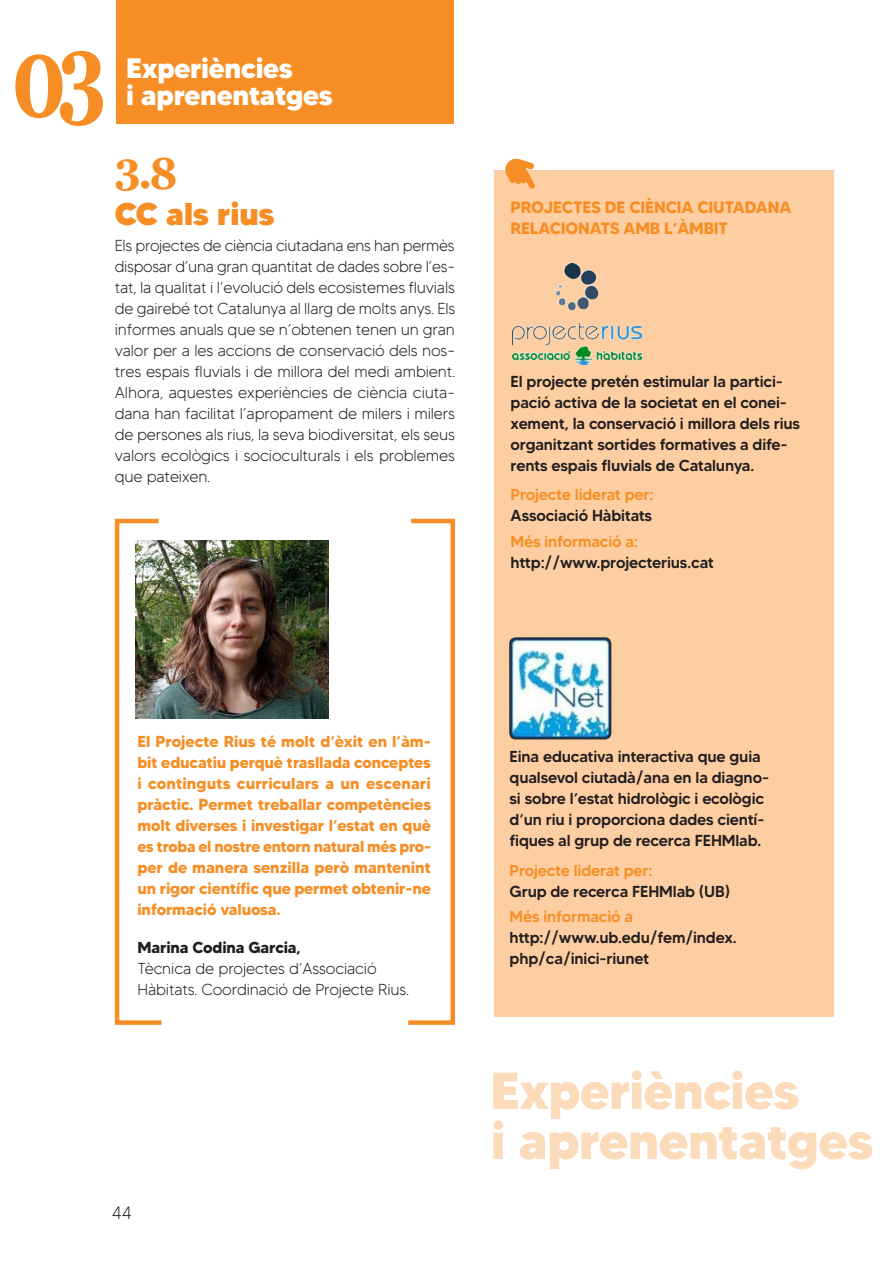
<style>
.page{position:relative;width:893px;height:1263px;background:#fff}
.page>*{position:absolute;margin:0;border:0;box-sizing:border-box;transform-origin:0 0}
.t1{font:700 114.3px "Georgia";color:#f68e25;scale:.69 1}
._3__1{font:700 43.5px "Georgia";color:#f68e25;scale:.96 1}
._3__1-2{font:900 31.5px "MADETOMMY";color:#f68e25}
.t2{font:800 28.05px "MADETOMMY";letter-spacing:-.01em;color:#fff}
.t3{font:300 17.7px "MADETOMMY";color:#231f20;scale:.94 1}
.text_natura_booo{font:700 16.5px/21px "MADETOMMY";letter-spacing:-.01em;color:#f68e25}
.text_natura_booo-2{font:300 15.9px/21px "MADETOMMY";letter-spacing:-.01em;color:#231f20;text-align:justify}
.text_natura_booo-3{font:500 15.9px/21px "MADETOMMY";letter-spacing:-.01em;color:#231f20}
.text_testimonis{font:700 15.9px/21px "MADETOMMY";letter-spacing:-.01em;color:#f68e25;text-align:justify}
.text_natura_booo-4{font:500 15.9px/21px "MADETOMMY";letter-spacing:-.01em;color:#f68e25}
.s1{font-size:104.1px}
.s2{font-size:44.85px}
.s3{color:#231f20}
.s4{color:#f68e25}
.s5{font-weight:700}
</style>
<div class="page">
<div style="left:116px;top:0;width:338px;height:124px;background:#f68e25"></div>
<div style="left:494px;top:170px;width:339px;height:846px;background:#fdcea1"></div>
<svg style="left:505px;top:158px;width:30px;height:31px"></svg>
<svg style="left:493px;top:1070px;width:379px;height:99px"></svg>
<img style="left:512px;top:263px;width:129px;height:101px">
<img style="left:510px;top:638px;width:100px;height:100px">
<div style="left:509px;top:637px;width:102px;height:102px;border:2px solid #213342;border-radius:5px"></div>
<img style="left:166px;top:541px;width:163px;height:178px">
<svg style="left:114px;top:518px;width:52px;height:507px"></svg>
<svg style="left:408px;top:518px;width:47px;height:507px"></svg>
<h1 class="t1" style="left:11px;top:-9px;width:140px">0<span class="s1">3</span></h1>
<h3 class="t2" style="left:126px;top:50px;width:168px">Experiències</h3>
<h3 class="t2" style="left:126px;top:77px;width:208px">i aprenentatges</h3>
<p class="_3__1" style="left:115px;top:138px;width:67px">3.<span class="s2">8</span></p>
<p class="_3__1-2" style="left:115px;top:194px;width:161px">CC als rius</p>
<p class="text_natura_booo-2" style="left:115px;top:234px;width:342px">Els projectes de ciència ciutadana ens han permès disposar d’una gran quantitat de dades sobre l’es&shy;tat, la qualitat i l’evolució dels ecosistemes fluvials de gairebé tot Catalunya al llarg de molts anys. Els informes anuals que se n’obtenen tenen un gran valor per a les accions de conservació dels nos&shy;tres espais fluvials i de millora del medi ambient.<br>Alhora, aquestes experiències de ciència ciuta&shy;dana han facilitat l’apropament de milers i milers de persones als rius, la seva biodiversitat, els seus valors ecològics i socioculturals i els problemes que pateixen.</p>
<p class="text_natura_booo" style="left:511px;top:196px;width:282px">PROJECTES DE CIÈNCIA CIUTADANA<br>RELACIONATS AMB L’ÀMBIT</p>
<p class="text_natura_booo-3" style="left:511px;top:370px;width:291px">El projecte pretén estimular la partici&shy;pació activa de la societat en el conei&shy;xement, la conservació i millora dels rius organitzant sortides formatives a dife&shy;rents espais fluvials de Catalunya.</p>
<p class="text_natura_booo-4" style="left:511px;top:484px;width:144px">Projecte liderat per:<br><span class="s3">Associació Hàbitats</span></p>
<p class="text_natura_booo-3" style="left:511px;top:530px;width:205px"><span class="s4">Més informació a: </span>http://www.projecterius.cat</p>
<p class="text_testimonis" style="left:137px;top:731px;width:295px">El Projecte Rius té molt d’èxit en l’àm&shy;bit educatiu perquè trasllada conceptes i continguts curriculars a un escenari pràctic. Permet treballar competències molt diverses i investigar l’estat en què es troba el nostre entorn natural més pro&shy;per de manera senzilla però mantenint un rigor científic que permet obtenir-ne informació valuosa.</p>
<p class="text_natura_booo-2" style="left:137px;top:937px;width:273px;text-align:left"><span class="s5">Marina Codina Garcia,<br></span>Tècnica de projectes d’Associació<br>Hàbitats. Coordinació de Projecte Rius.</p>
<p class="text_natura_booo-3" style="left:510px;top:746px;width:261px">Eina educativa interactiva que guia qualsevol ciutadà/ana en la diagno&shy;si sobre l’estat hidrològic i ecològic d’un riu i proporciona dades cientí&shy;fiques al grup de recerca FEHMlab.</p>
<p class="text_natura_booo-4" style="left:510px;top:860px;width:144px">Projecte liderat per:</p>
<p class="text_natura_booo-3" style="left:510px;top:881px;width:222px">Grup de recerca FEHMlab (UB)</p>
<p class="text_natura_booo-4" style="left:510px;top:906px;width:125px">Més informació a</p>
<p class="text_natura_booo-3" style="left:510px;top:927px;width:228px">http://www.ub.edu/fem/index. php/ca/inici-riunet</p>
<p class="t3" style="left:112px;top:1202px;width:23px">44</p>
</div>
